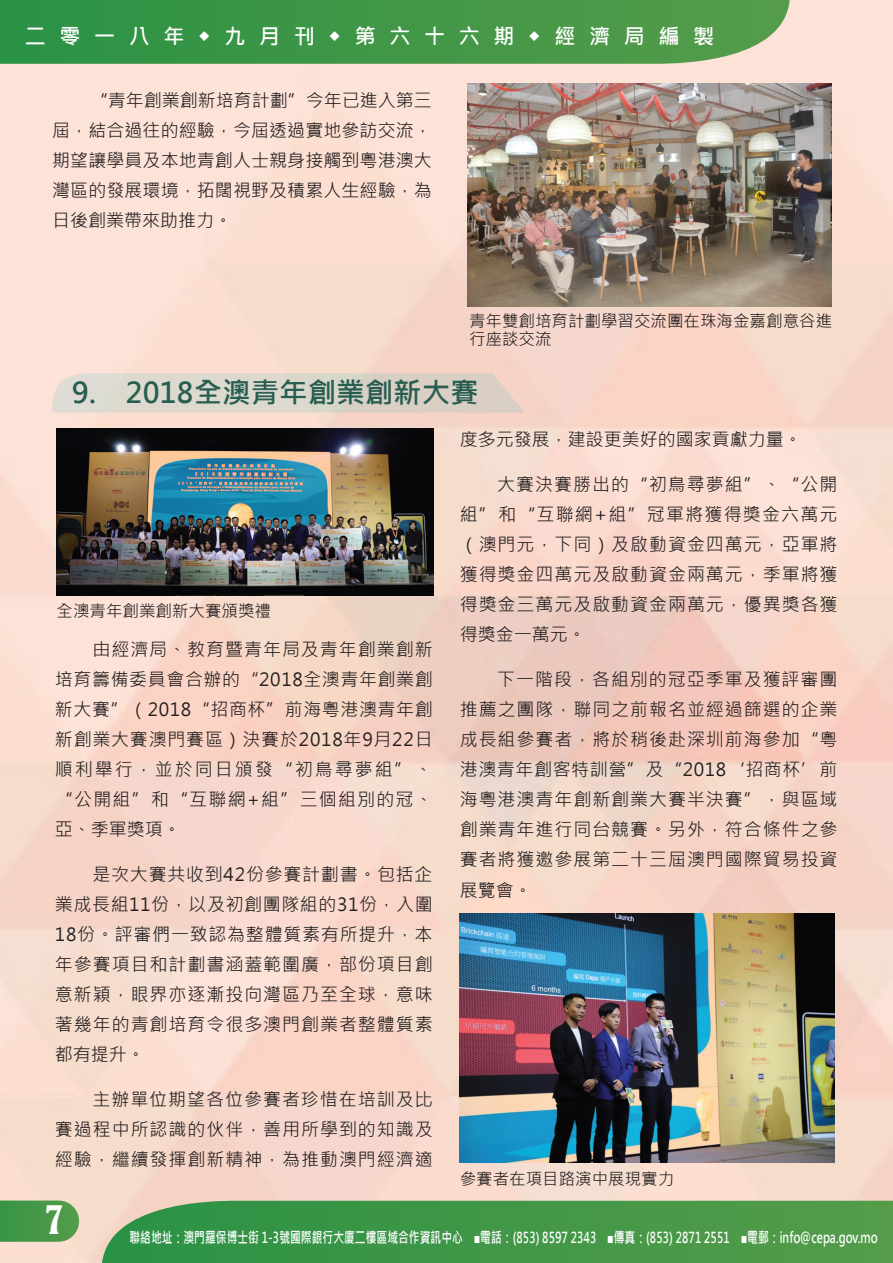
<style>
.page{position:relative;width:893px;height:1263px;background:#fff}
.page>*{position:absolute;margin:0;border:0;box-sizing:border-box;transform-origin:0 0}
.t1{font:condensed 36.15px "Bernard";color:#fff}
.t2{font:700 28.5px "Microsoft Jheng Hei";color:#275e51}
.t3{font:700 21px "Microsoft Jheng Hei";letter-spacing:.65em;color:#fff}
.t4{font:18px/30px "Microsoft Jheng Hei";letter-spacing:.05em;color:#231f20;text-align:justify}
.t5{font:18px "Microsoft Jheng Hei";color:#231f20}
.t6{font:16.5px/18px "Microsoft Jheng Hei";color:#231f20}
.t7{font:700 15px "Microsoft Jheng Hei";color:#fff;scale:.72 1}
</style>
<div class="page">
<img style="left:0;top:0;width:893px;height:1263px">
<svg style="left:0;top:0;width:790px;height:64px;background:#46994c"></svg>
<svg style="left:102px;top:1201px;width:791px;height:62px;background:#46984b"></svg>
<svg style="left:0;top:1200px;width:79px;height:42px;background:#519c51"></svg>
<img style="left:468px;top:83px;width:363px;height:224px">
<svg style="left:52px;top:373px;width:472px;height:40px;background:#dcd5cb"></svg>
<img style="left:57px;top:429px;width:376px;height:166px">
<img style="left:460px;top:913px;width:374px;height:249px">
<p class="t3" style="left:25px;top:23px;width:691px">二零一八年◆九月刊◆第六十六期◆經濟局編製</p>
<p class="t4" style="left:52px;top:86px;width:381px;text-indent:37px">“青年創業創新培育計劃”今年已進入第三屆，結合過往的經驗，今屆透過實地參訪交流，期望讓學員及本地青創人士親身接觸到粵港澳大灣區的發展環境，拓闊視野及積累人生經驗，為日後創業帶來助推力。</p>
<p class="t6" style="left:469px;top:312px;width:365px">青年雙創培育計劃學習交流團在珠海金嘉創意谷進行座談交流</p>
<h2 class="t2" style="left:72px;top:375px;width:408px">9. 2018全澳青年創業創新大賽</h2>
<p class="t6" style="left:57px;top:601px;width:216px">全澳青年創業創新大賽頒獎禮</p>
<p class="t4" style="left:55px;top:635px;width:379px;text-indent:37px">由經濟局、教育暨青年局及青年創業創新培育籌備委員會合辦的“2018全澳青年創業創新大賽”（2018“招商杯”前海粵港澳青年創新創業大賽澳門賽區）決賽於2018年9月22日順利舉行，並於同日頒發“初鳥尋夢組”、“公開組”和“互聯網+組”三個組別的冠、亞、季軍獎項。</p>
<p class="t4" style="left:55px;top:860px;width:379px;text-indent:37px">是次大賽共收到42份參賽計劃書。包括企業成長組11份，以及初創團隊組的31份，入圍18份。評審們一致認為整體質素有所提升，本年參賽項目和計劃書涵蓋範圍廣，部份項目創意新穎，眼界亦逐漸投向灣區乃至全球，意味著幾年的青創培育令很多澳門創業者整體質素都有提升。</p>
<p class="t4" style="left:55px;top:1085px;width:379px;text-indent:37px">主辦單位期望各位參賽者珍惜在培訓及比賽過程中所認識的伙伴，善用所學到的知識及經驗，繼續發揮創新精神，為推動澳門經濟適</p>
<p class="t5" style="left:460px;top:428px;width:343px">度多元發展，建設更美好的國家貢獻力量。</p>
<p class="t4" style="left:460px;top:470px;width:379px;text-indent:37px">大賽決賽勝出的“初鳥尋夢組”、“公開組”和“互聯網+組”冠軍將獲得獎金六萬元（澳門元，下同）及啟動資金四萬元，亞軍將獲得獎金四萬元及啟動資金兩萬元，季軍將獲得獎金三萬元及啟動資金兩萬元，優異獎各獲得獎金一萬元。</p>
<p class="t4" style="left:460px;top:665px;width:379px;text-indent:37px">下一階段，各組別的冠亞季軍及獲評審團推薦之團隊，聯同之前報名並經過篩選的企業成長組參賽者，將於稍後赴深圳前海參加“粵港澳青年創客特訓營”及“2018‘招商杯’前海粵港澳青年創新創業大賽半決賽”，與區域創業青年進行同台競賽。另外，符合條件之參賽者將獲邀參展第二十三屆澳門國際貿易投資展覽會。</p>
<p class="t6" style="left:460px;top:1169px;width:216px">參賽者在項目路演中展現實力</p>
<h1 class="t1" style="left:45px;top:1199px;width:19px">7</h1>
<p class="t7" style="left:129px;top:1228px;width:1041px">聯絡地址：澳門羅保博士街 1-3號國際銀行大廈二樓區域合作資訊中心　■電話：(853) 8597 2343　■傳真：(853) 2871 2551　■電郵：info@cepa.gov.mo</p>
</div>
